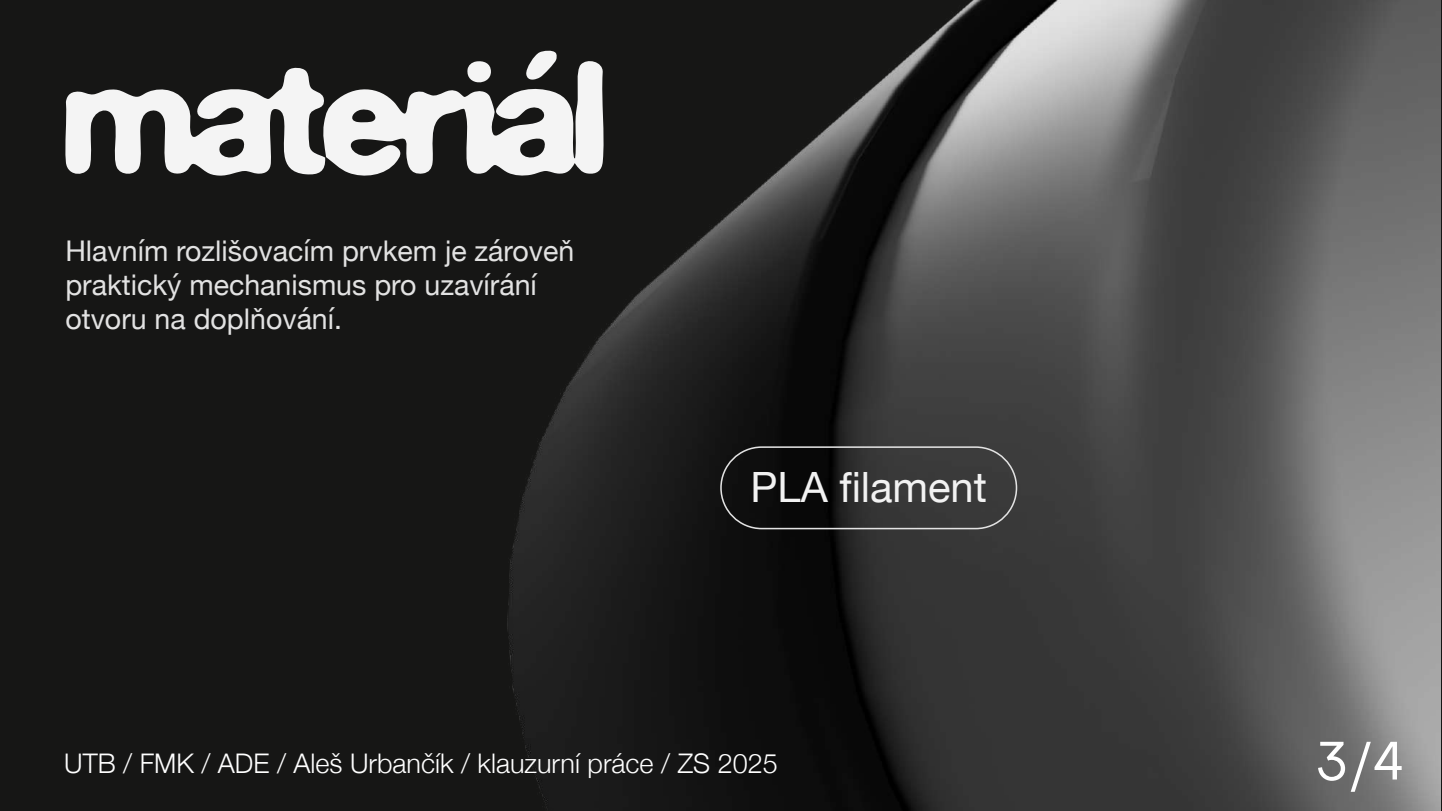
<style>
.page{position:relative;width:1442px;height:811px;background:#fff}
.page>*{position:absolute;margin:0;border:0;box-sizing:border-box;transform-origin:0 0}
.t1{font:53.4px "Subjectivity";color:#fff}
.t2{font:41.7px "Helvetica Neue";color:#f2f2f2}
.t3{font:28.5px/34.2px "Helvetica Neue";color:#e2e2e2}
.t4{font:300 27px "Helvetica Neue";color:#fff}
</style>
<div class="page">
<div style="left:0;top:0;width:1442px;height:810px;background:#161615"></div>
<img style="left:507px;top:0;width:933px;height:810px">
<svg style="left:65px;top:49px;width:540px;height:129px"></svg>
<div style="left:720px;top:446px;width:297px;height:83px;border:2px solid #e2e2e2;border-radius:41px"></div>
<p class="t3" style="left:65px;top:235px;width:510px">Hlavním rozlišovacím prvkem je zároveň praktický mechanismus pro uzavírání otvoru na doplňování.</p>
<h2 class="t2" style="left:750px;top:457px;width:238px">PLA filament</h2>
<p class="t4" style="left:64px;top:741px;width:715px">UTB / FMK / ADE / Aleš Urbančík / klauzurní práce / ZS 2025</p>
<h1 class="t1" style="left:1315px;top:725px;width:91px">3/4</h1>
</div>
